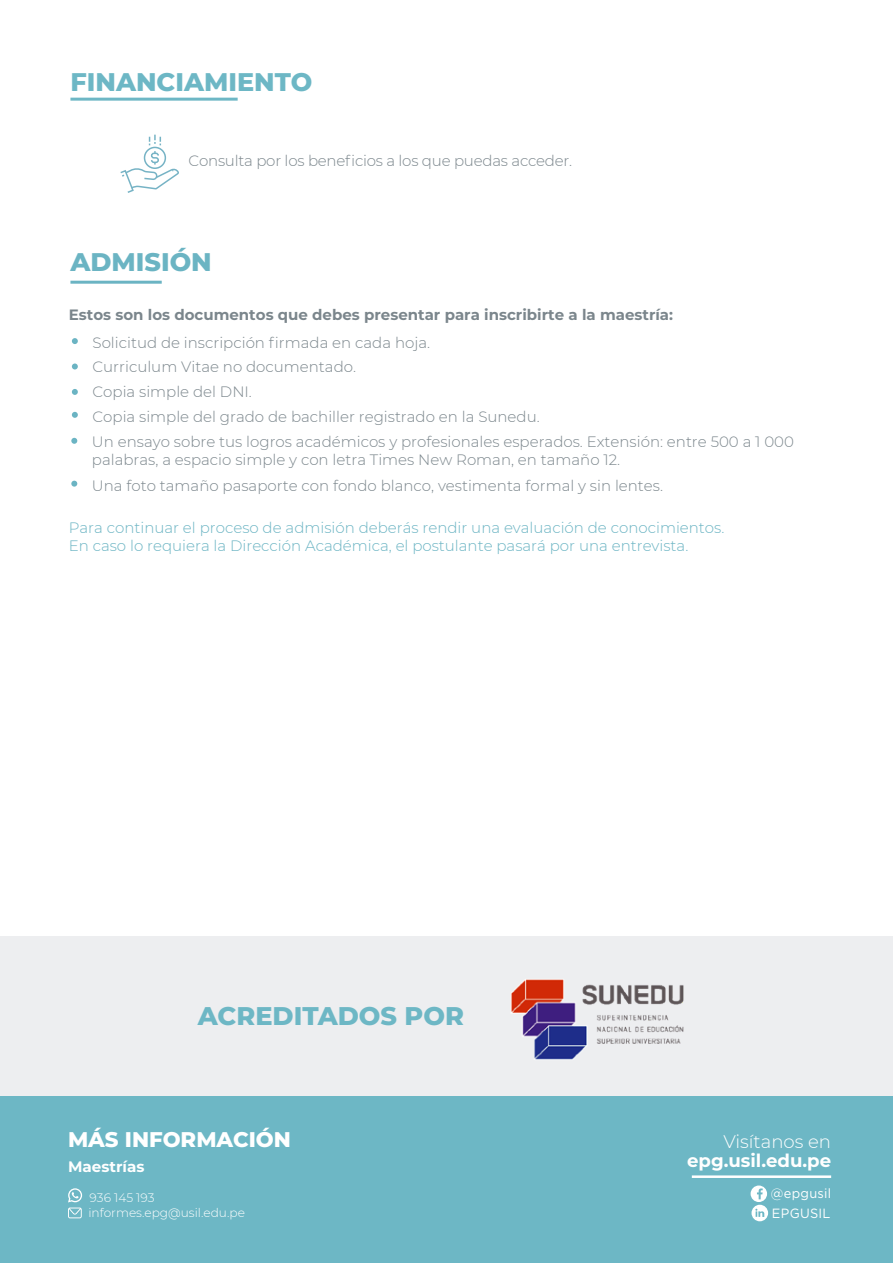
<style>
.page{position:relative;width:893px;height:1263px;background:#fff}
.page>*{position:absolute;margin:0;border:0;box-sizing:border-box;transform-origin:0 0}
.t1{font:800 25.65px "Montserrat";color:#6db7c5}
.t2{font:800 25.5px "Montserrat";color:#6db7c5}
.t3{font:800 25.5px "Montserrat";color:#6bb4c3}
.t4{font:800 21.3px "Montserrat";color:#fff}
.t5{font:700 18.15px "Montserrat";color:#fff}
.t6{font:300 18.15px "Montserrat";color:#fff}
.t7{font:700 15.15px "Montserrat";color:#fff}
.t8{font:300 15px/24.9px "Montserrat";color:#7b868c}
.t9{font:300 15px/18px "Montserrat";color:#6bb4c3}
.t10{font:700 15px "Montserrat";color:#7b868c}
.t11{font:13.35px "Gotham";letter-spacing:.025em;color:#fff;scale:.96 1}
.t12{font:300 12.15px/15.5px "Montserrat";color:#fff}
</style>
<div class="page">
<div style="left:0;top:936px;width:893px;height:161px;background:#edeef0"></div>
<div style="left:0;top:1097px;width:893px;height:166px;background:#6db7c5"></div>
<img style="left:511px;top:979px;width:173px;height:81px">
<hr style="left:70px;top:98px;width:168px;height:3px;background:#6db7c5">
<hr style="left:70px;top:281px;width:92px;height:3px;background:#6bb4c3">
<svg style="left:72px;top:338px;width:6px;height:6px"></svg>
<svg style="left:72px;top:363px;width:6px;height:6px"></svg>
<svg style="left:72px;top:389px;width:6px;height:6px"></svg>
<svg style="left:72px;top:412px;width:6px;height:6px"></svg>
<svg style="left:71px;top:438px;width:6px;height:6px"></svg>
<svg style="left:71px;top:481px;width:6px;height:6px"></svg>
<svg style="left:68px;top:1188px;width:14px;height:30px"></svg>
<hr style="left:692px;top:1175px;width:139px;height:3px;background:#fff">
<svg style="left:750px;top:1185px;width:18px;height:36px"></svg>
<svg style="left:120px;top:151px;width:59px;height:42px"></svg>
<div style="left:144px;top:147px;width:22px;height:22px;border:2px solid #76b3c5;border-radius:50%"></div>
<svg style="left:149px;top:135px;width:12px;height:10px"></svg>
<h2 class="t2" style="left:70px;top:63px;width:243px">FINANCIAMIENTO</h2>
<p class="t8" style="left:189px;top:148px;width:385px">Consulta por los beneficios a los que puedas acceder.</p>
<h2 class="t3" style="left:70px;top:243px;width:143px">ADMISIÓN</h2>
<p class="t10" style="left:69px;top:304px;width:606px">Estos son los documentos que debes presentar para inscribirte a la maestría:</p>
<p class="t8" style="left:92px;top:329px;width:703px">Solicitud de inscripción firmada en cada hoja.<br>Curriculum Vitae no documentado.<br>Copia simple del DNI.<br>Copia simple del grado de bachiller registrado en la Sunedu.<br>Un ensayo sobre tus logros académicos y profesionales esperados. Extensión: entre 500 a 1 000</p>
<p class="t8" style="left:92px;top:446px;width:573px;line-height:26.1px">palabras, a espacio simple y con letra Times New Roman, en tamaño 12.<br>Una foto tamaño pasaporte con fondo blanco, vestimenta formal y sin lentes.</p>
<p class="t9" style="left:69px;top:518px;width:657px">Para continuar el proceso de admisión deberás rendir una evaluación de conocimientos.<br>En caso lo requiera la Dirección Académica, el postulante pasará por una entrevista.</p>
<h1 class="t1" style="left:198px;top:997px;width:268px">ACREDITADOS POR</h1>
<h3 class="t4" style="left:68px;top:1124px;width:224px">MÁS INFORMACIÓN</h3>
<p class="t7" style="left:68px;top:1155px;width:78px">Maestrías</p>
<p class="t12" style="left:88px;top:1189px;width:158px">936 145 193 informes.epg@usil.edu.pe</p>
<p class="t6" style="left:723px;top:1130px;width:109px">Visítanos en</p>
<p class="t5" style="left:687px;top:1148px;width:146px">epg.usil.edu.pe</p>
<p class="t11" style="left:771px;top:1185px;width:64px">@epgusil</p>
<p class="t11" style="left:772px;top:1205px;width:63px">EPGUSIL</p>
</div>
